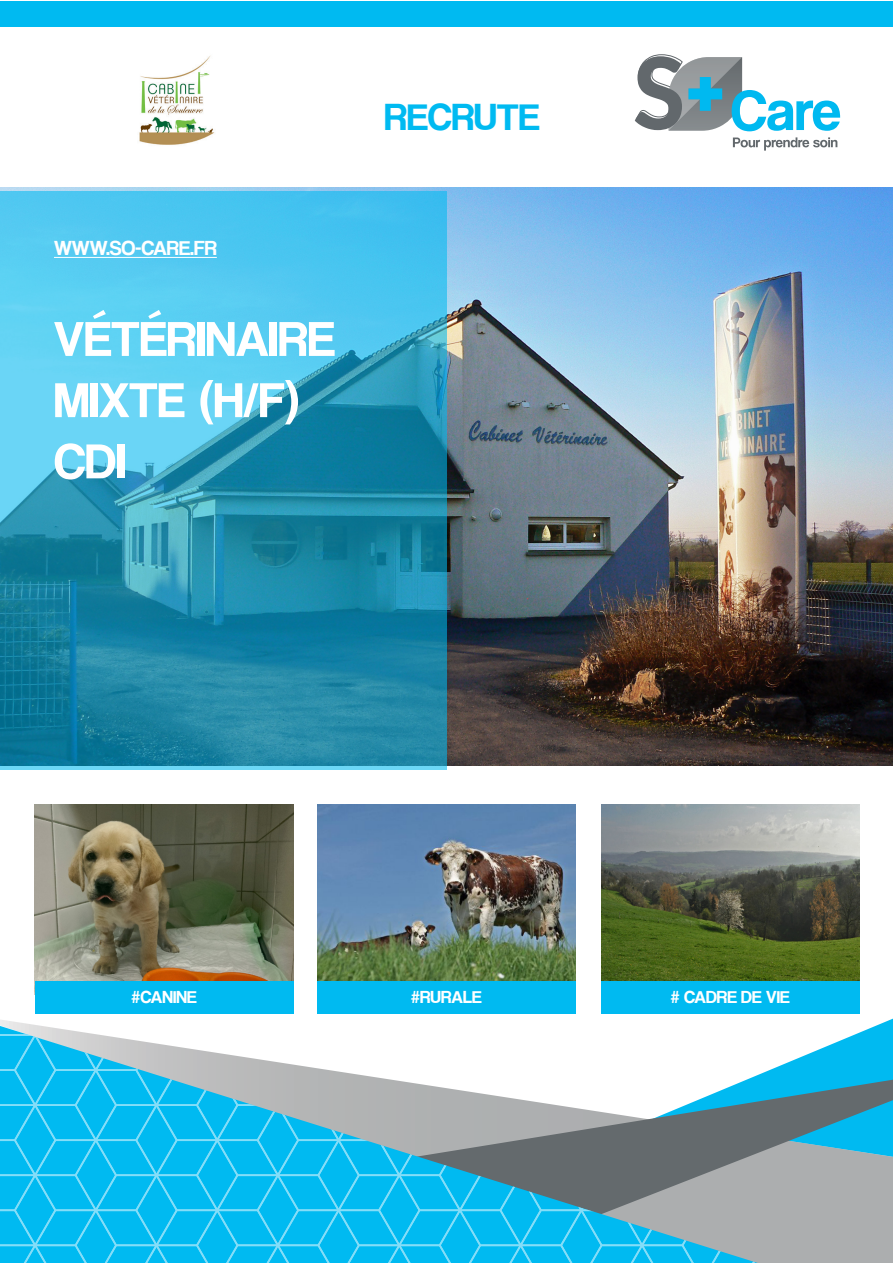
<style>
.page{position:relative;width:893px;height:1263px;background:#fff}
.page>*{position:absolute;margin:0;border:0;box-sizing:border-box;transform-origin:0 0}
.t1{font:51px/61.2px "Coolvetica Rg";color:#fff}
.t2{font:39px "Coolvetica Rg";color:#00baf1}
.t3{font:21px "Coolvetica Rg";color:#fff}
.t4{font:18px "Coolvetica Rg";color:#fff}
</style>
<div class="page">
<svg style="left:0;top:1018px;width:893px;height:245px"></svg>
<img style="left:317px;top:804px;width:259px;height:177px">
<img style="left:601px;top:804px;width:259px;height:177px">
<img style="left:35px;top:804px;width:258px;height:177px">
<img style="left:0;top:187px;width:893px;height:578px">
<svg style="left:0;top:191px;width:446px;height:578px;background:#34a2c4"></svg>
<hr style="left:54px;top:257px;width:163px;height:1px;background:#fff">
<div style="left:35px;top:981px;width:258px;height:33px;background:#00baf1"></div>
<div style="left:317px;top:981px;width:259px;height:33px;background:#00baf1"></div>
<div style="left:601px;top:981px;width:259px;height:33px;background:#00baf1"></div>
<div style="left:0;top:1px;width:893px;height:26px;background:#00baf1"></div>
<svg style="left:733px;top:137px;width:104px;height:13px"></svg>
<svg style="left:635px;top:55px;width:205px;height:76px"></svg>
<img style="left:139px;top:55px;width:76px;height:90px">
<p class="t3" style="left:54px;top:235px;width:164px">WWW.SO-CARE.FR</p>
<p class="t1" style="left:54px;top:308px;width:282px">VÉTÉRINAIRE<br>MIXTE (H/F)</p>
<p class="t1" style="left:54px;top:430px;width:73px">CDI</p>
<p class="t2" style="left:385px;top:94px;width:156px">RECRUTE</p>
<p class="t4" style="left:132px;top:986px;width:67px">#CANINE</p>
<p class="t4" style="left:411px;top:986px;width:72px">#RURALE</p>
<p class="t4" style="left:671px;top:986px;width:120px"># CADRE DE VIE</p>
</div>
